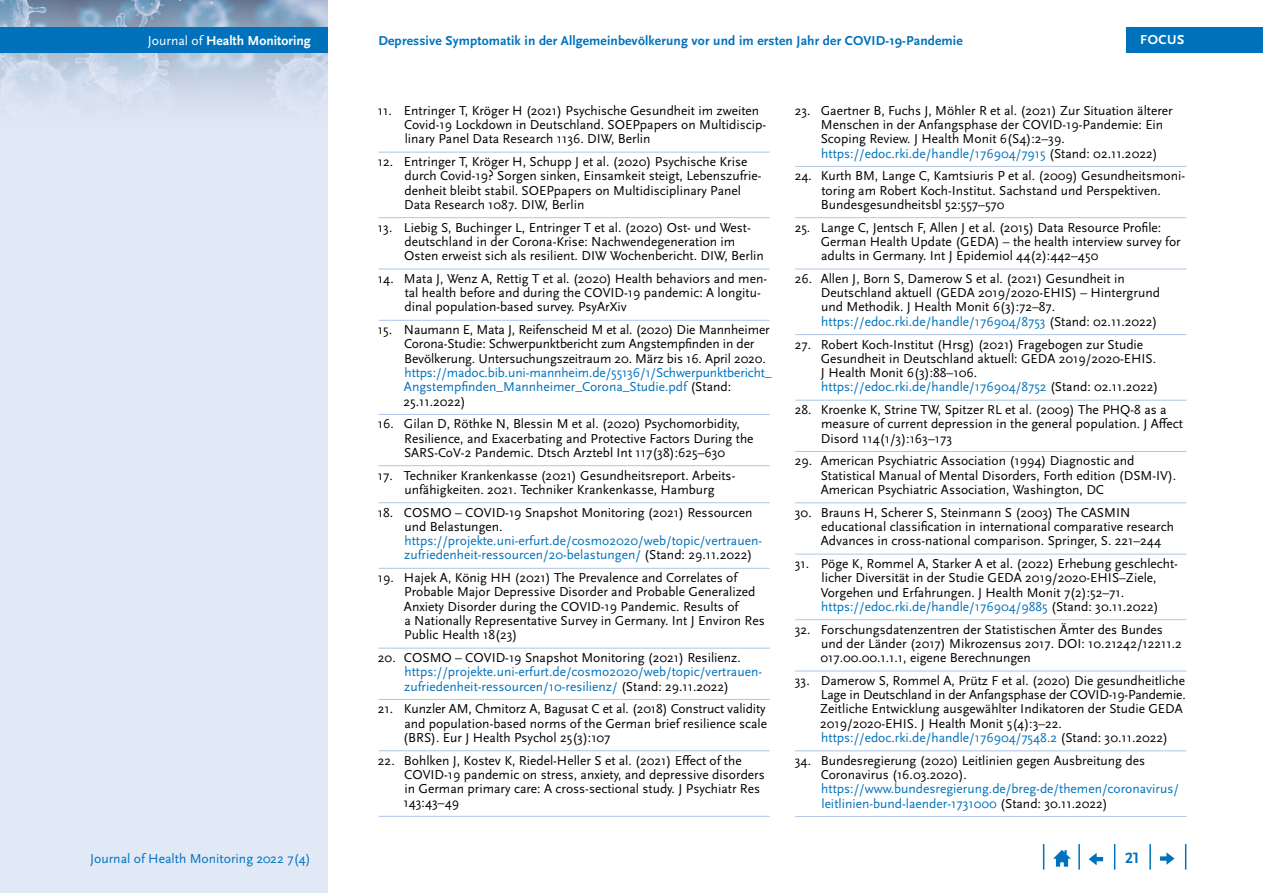
<style>
.page{position:relative;width:1263px;height:893px;background:#fff}
.page>*{position:absolute;margin:0;border:0;box-sizing:border-box;transform-origin:0 0}
.t1{font:700 15.75px "Scala Sans Pro";color:#0072bc}
.t2{font:13.65px "Scala Sans Pro";color:#0072bc}
.t3{font:700 13.65px "Scala Sans Pro";color:#fff}
.Literaturverzeichnis{font:13.5px/14.2px "Scala Sans Pro";color:#000}
.Literaturverzeichnis-2{font:13.5px/14.2px "Scala Sans Pro";color:#0072bc}
.t4{font:700 13.5px "Scala Sans Pro";letter-spacing:.01em;color:#0072bc}
.t5{font:700 13.5px "Scala Sans Pro";letter-spacing:.04em;color:#fff}
.s1{font-weight:400}
.s2{color:#0072bc}
.s3{color:#000}
</style>
<div class="page">
<div style="left:0;top:0;width:327px;height:893px;background:#e1e8f6"></div>
<svg style="left:1185px;top:844px;width:1px;height:26px"></svg>
<hr style="left:1149px;top:844px;width:2px;height:26px;background:#0072bc">
<svg style="left:1114px;top:844px;width:1px;height:26px"></svg>
<hr style="left:1078px;top:844px;width:2px;height:26px;background:#0072bc">
<svg style="left:1043px;top:844px;width:1px;height:26px"></svg>
<svg style="left:1053px;top:850px;width:18px;height:17px"></svg>
<svg style="left:1089px;top:853px;width:14px;height:12px"></svg>
<svg style="left:1160px;top:852px;width:14px;height:13px"></svg>
<div style="left:1126px;top:28px;width:137px;height:25px;background:#0072bc"></div>
<img style="left:0;top:0;width:327px;height:103px">
<div style="left:0;top:28px;width:327px;height:25px;background:#0072bc"></div>
<hr style="left:795px;top:166px;width:391px;height:1px;background:#afc5e7">
<hr style="left:795px;top:217px;width:391px;height:1px;background:#afc5e7">
<hr style="left:795px;top:269px;width:391px;height:1px;background:#afc5e7">
<hr style="left:795px;top:334px;width:391px;height:1px;background:#afc5e7">
<hr style="left:795px;top:400px;width:391px;height:1px;background:#afc5e7">
<hr style="left:795px;top:451px;width:391px;height:1px;background:#afc5e7">
<hr style="left:795px;top:502px;width:391px;height:1px;background:#afc5e7">
<hr style="left:795px;top:554px;width:391px;height:1px;background:#afc5e7">
<hr style="left:795px;top:619px;width:391px;height:1px;background:#afc5e7">
<hr style="left:795px;top:671px;width:391px;height:1px;background:#afc5e7">
<hr style="left:795px;top:750px;width:391px;height:1px;background:#afc5e7">
<hr style="left:795px;top:816px;width:391px;height:1px;background:#afc5e7">
<hr style="left:378px;top:152px;width:392px;height:1px;background:#afc5e7">
<hr style="left:378px;top:217px;width:392px;height:1px;background:#afc5e7">
<hr style="left:378px;top:269px;width:392px;height:1px;background:#afc5e7">
<hr style="left:378px;top:320px;width:392px;height:1px;background:#afc5e7">
<hr style="left:378px;top:414px;width:392px;height:1px;background:#afc5e7">
<hr style="left:378px;top:465px;width:392px;height:1px;background:#afc5e7">
<hr style="left:378px;top:502px;width:392px;height:1px;background:#afc5e7">
<hr style="left:378px;top:568px;width:392px;height:1px;background:#afc5e7">
<hr style="left:378px;top:648px;width:392px;height:1px;background:#afc5e7">
<hr style="left:378px;top:699px;width:392px;height:1px;background:#afc5e7">
<hr style="left:378px;top:750px;width:392px;height:1px;background:#afc5e7">
<hr style="left:378px;top:816px;width:392px;height:1px;background:#afc5e7">
<p class="t3" style="left:148px;top:33px;width:164px"><span class="s1">Journal of</span> Health Monitoring</p>
<p class="t5" style="left:1140px;top:32px;width:46px">FOCUS</p>
<p class="t4" style="left:378px;top:33px;width:586px">Depressive Symptomatik in der Allgemeinbevölkerung vor und im ersten Jahr der COVID-19-Pandemie</p>
<p class="Literaturverzeichnis" style="left:404px;top:103px;width:363px;text-indent:-26px">11. Entringer T, Kröger H (2021) Psychische Gesundheit im zweiten<br>Covid-19 Lockdown in Deutschland. SOEPpapers on Multidiscip&shy;linary Panel Data Research 1136. DIW, Berlin</p>
<p class="Literaturverzeichnis" style="left:404px;top:154px;width:359px;text-indent:-26px">12. Entringer T, Kröger H, Schupp J et al. (2020) Psychische Krise durch Covid-19? Sorgen sinken, Einsamkeit steigt, Lebenszufrie&shy;denheit bleibt stabil. SOEPpapers on Multidisciplinary Panel Data Research 1087. DIW, Berlin</p>
<p class="Literaturverzeichnis" style="left:404px;top:220px;width:361px;text-indent:-26px">13. Liebig S, Buchinger L, Entringer T et al. (2020) Ost- und West&shy;deutschland in der Corona-Krise: Nachwendegeneration im<br>Osten erweist sich als resilient. DIW Wochenbericht. DIW, Berlin</p>
<p class="Literaturverzeichnis" style="left:404px;top:271px;width:364px;text-indent:-27px">14. Mata J, Wenz A, Rettig T et al. (2020) Health behaviors and men&shy;tal health before and during the COVID-19 pandemic: A longitu&shy;dinal population-based survey. PsyArXiv</p>
<p class="Literaturverzeichnis" style="left:403px;top:323px;width:370px;text-indent:-26px">15. Naumann E, Mata J, Reifenscheid M et al. (2020) Die Mannheimer Corona-Studie: Schwerpunktbericht zum Angstempfinden in der Bevölkerung. Untersuchungszeitraum 20. März bis 16. April 2020. <span class="s2">https://madoc.bib.uni-mannheim.de/55136/1/Schwerpunktbericht_ Angstempfinden_Mannheimer_Corona_Studie.pdf</span> (Stand:<br>25.11.2022)</p>
<p class="Literaturverzeichnis" style="left:404px;top:417px;width:351px;text-indent:-26px">16. Gilan D, Röthke N, Blessin M et al. (2020) Psychomorbidity,<br>Resilience, and Exacerbating and Protective Factors During the<br>SARS-CoV-2 Pandemic. Dtsch Arztebl Int 117(38):625–630</p>
<p class="Literaturverzeichnis" style="left:378px;top:468px;width:358px;text-align:center">17. Techniker Krankenkasse (2021) Gesundheitsreport. Arbeits&shy;unfähigkeiten. 2021. Techniker Krankenkasse, Hamburg</p>
<p class="Literaturverzeichnis-2" style="left:404px;top:505px;width:359px;text-indent:-26px"><span class="s3">18. COSMO – COVID-19 Snapshot Monitoring (2021) Ressourcen und Belastungen. </span>https://projekte.uni-erfurt.de/cosmo2020/web/topic/vertrauen&shy;zufriedenheit-ressourcen/20-belastungen/ <span class="s3">(Stand: 29.11.2022)</span></p>
<p class="Literaturverzeichnis" style="left:404px;top:571px;width:362px;text-indent:-26px">19. Hajek A, König HH (2021) The Prevalence and Correlates of Probable Major Depressive Disorder and Probable Generalized Anxiety Disorder during the COVID-19 Pandemic. Results of<br>a Nationally Representative Survey in Germany. Int J Environ Res Public Health 18(23)</p>
<p class="Literaturverzeichnis-2" style="left:404px;top:650px;width:359px;text-indent:-26px"><span class="s3">20. COSMO – COVID-19 Snapshot Monitoring (2021) Resilienz. </span>https://projekte.uni-erfurt.de/cosmo2020/web/topic/vertrauen&shy;zufriedenheit-ressourcen/10-resilienz/ <span class="s3">(Stand: 29.11.2022)</span></p>
<p class="Literaturverzeichnis" style="left:403px;top:702px;width:365px;text-align:justify;text-indent:-25px">21. Kunzler AM, Chmitorz A, Bagusat C et al. (2018) Construct validity and population-based norms of the German brief resilience scale (BRS). Eur J Health Psychol 25(3):107</p>
<p class="Literaturverzeichnis" style="left:403px;top:753px;width:363px;text-indent:-25px">22. Bohlken J, Kostev K, Riedel-Heller S et al. (2021) Effect of the COVID-19 pandemic on stress, anxiety, and depressive disorders in German primary care: A cross-sectional study. J Psychiatr Res 143:43–49</p>
<p class="Literaturverzeichnis" style="left:821px;top:103px;width:354px;text-indent:-26px">23. Gaertner B, Fuchs J, Möhler R et al. (2021) Zur Situation älterer Menschen in der Anfangsphase der COVID-19-Pandemie: Ein Scoping Review. J Health Monit 6(S4):2–39. <span class="s2">https://edoc.rki.de/handle/176904/7915</span> (Stand: 02.11.2022)</p>
<p class="Literaturverzeichnis" style="left:821px;top:169px;width:366px;text-indent:-26px">24. Kurth BM, Lange C, Kamtsiuris P et al. (2009) Gesundheitsmoni&shy;toring am Robert Koch-Institut. Sachstand und Perspektiven.<br>Bundesgesundheitsbl 52:557–570</p>
<p class="Literaturverzeichnis" style="left:821px;top:220px;width:361px;text-indent:-26px">25. Lange C, Jentsch F, Allen J et al. (2015) Data Resource Profile:<br>German Health Update (GEDA) – the health interview survey for adults in Germany. Int J Epidemiol 44(2):442–450</p>
<p class="Literaturverzeichnis" style="left:821px;top:271px;width:341px;text-indent:-26px">26. Allen J, Born S, Damerow S et al. (2021) Gesundheit in Deutschland aktuell (GEDA 2019/2020-EHIS) – Hintergrund und Methodik. J Health Monit 6(3):72–87. <span class="s2">https://edoc.rki.de/handle/176904/8753</span> (Stand: 02.11.2022)</p>
<p class="Literaturverzeichnis" style="left:821px;top:337px;width:339px;text-indent:-26px">27. Robert Koch-Institut (Hrsg) (2021) Fragebogen zur Studie Gesundheit in Deutschland aktuell: GEDA 2019/2020-EHIS.<br>J Health Monit 6(3):88–106. <span class="s2">https://edoc.rki.de/handle/176904/8752</span> (Stand: 02.11.2022)</p>
<p class="Literaturverzeichnis" style="left:821px;top:403px;width:364px;text-indent:-26px">28. Kroenke K, Strine TW, Spitzer RL et al. (2009) The PHQ-8 as a measure of current depression in the general population. J Affect<br>Disord 114(1/3):163–173</p>
<p class="Literaturverzeichnis" style="left:821px;top:454px;width:357px;text-indent:-26px">29. American Psychiatric Association (1994) Diagnostic and<br>Statistical Manual of Mental Disorders, Forth edition (DSM-IV).<br>American Psychiatric Association, Washington, DC</p>
<p class="Literaturverzeichnis" style="left:821px;top:505px;width:355px;text-indent:-26px">30. Brauns H, Scherer S, Steinmann S (2003) The CASMIN educational classification in international comparative research<br>Advances in cross-national comparison. Springer, S. 221–244</p>
<p class="Literaturverzeichnis" style="left:821px;top:556px;width:358px;text-indent:-26px">31. Pöge K, Rommel A, Starker A et al. (2022) Erhebung geschlecht&shy;licher Diversität in der Studie GEDA 2019/2020-EHIS–Ziele, Vorgehen und Erfahrungen. J Health Monit 7(2):52–71. <span class="s2">https://edoc.rki.de/handle/176904/9885</span> (Stand: 30.11.2022)</p>
<p class="Literaturverzeichnis" style="left:820px;top:622px;width:363px;text-indent:-26px">32. Forschungsdatenzentren der Statistischen Ämter des Bundes und der Länder (2017) Mikrozensus 2017. DOI: 10.21242/12211.2<br>017.00.00.1.1.1, eigene Berechnungen</p>
<p class="Literaturverzeichnis" style="left:820px;top:673px;width:367px;text-indent:-25px">33. Damerow S, Rommel A, Prütz F et al. (2020) Die gesundheitliche Lage in Deutschland in der Anfangsphase der COVID-19-Pandemie.<br>Zeitliche Entwicklung ausgewählter Indikatoren der Studie GEDA 2019/2020-EHIS. J Health Monit 5(4):3–22. <span class="s2">https://edoc.rki.de/handle/176904/7548.2</span> (Stand: 30.11.2022)</p>
<p class="Literaturverzeichnis" style="left:821px;top:753px;width:360px;text-indent:-26px">34. Bundesregierung (2020) Leitlinien gegen Ausbreitung des Coronavirus (16.03.2020). <span class="s2">https://www.bundesregierung.de/breg-de/themen/coronavirus/ leitlinien-bund-laender-1731000</span> (Stand: 30.11.2022)</p>
<p class="t2" style="left:90px;top:850px;width:222px">Journal of Health Monitoring 2022 7(4)</p>
<p class="t1" style="left:1125px;top:849px;width:16px">21</p>
</div>
